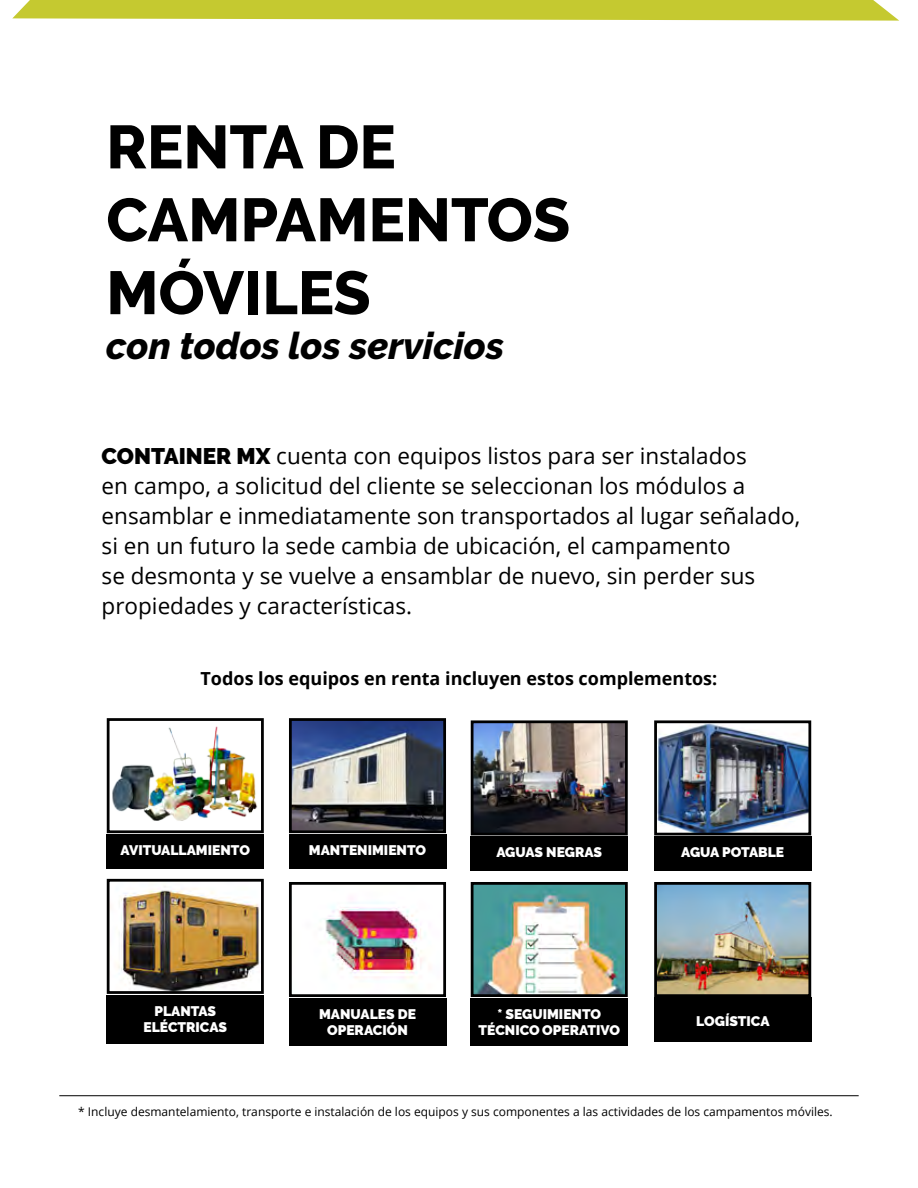
<style>
.page{position:relative;width:918px;height:1188px;background:#fff}
.page>*{position:absolute;margin:0;border:0;box-sizing:border-box;transform-origin:0 0}
.t1{font:800 60.75px/72.9px "Raleway";color:#000}
.t2{font:italic 800 37.5px "Raleway";color:#000}
.t3{font:22.5px/30px "Open Sans";color:#000}
.t4{font:700 18px "Open Sans";color:#000}
.t5{font:900 13.8px/16.6px "Raleway";color:#fff;text-align:center}
.t6{font:12px "Open Sans";color:#000}
.s1{font-family:"Raleway";font-weight:900}
</style>
<div class="page">
<div style="left:471px;top:836px;width:157px;height:35px;background:#000"></div>
<div style="left:289px;top:998px;width:157px;height:48px;background:#000"></div>
<div style="left:107px;top:834px;width:157px;height:35px;background:#000"></div>
<div style="left:654px;top:836px;width:157px;height:35px;background:#000"></div>
<div style="left:471px;top:998px;width:157px;height:48px;background:#000"></div>
<div style="left:289px;top:834px;width:157px;height:35px;background:#000"></div>
<div style="left:107px;top:995px;width:157px;height:49px;background:#000"></div>
<div style="left:654px;top:998px;width:157px;height:44px;background:#000"></div>
<img style="left:475px;top:724px;width:149px;height:107px">
<div style="left:471px;top:720px;width:157px;height:115px;border:3px solid #000"></div>
<img style="left:325px;top:898px;width:99px;height:91px">
<div style="left:289px;top:882px;width:157px;height:115px;border:3px solid #000"></div>
<img style="left:112px;top:726px;width:146px;height:95px">
<div style="left:107px;top:718px;width:157px;height:115px;border:3px solid #000"></div>
<img style="left:658px;top:724px;width:149px;height:107px">
<div style="left:654px;top:720px;width:157px;height:115px;border:3px solid #000"></div>
<img style="left:475px;top:886px;width:149px;height:107px">
<div style="left:471px;top:882px;width:157px;height:115px;border:3px solid #000"></div>
<img style="left:293px;top:722px;width:149px;height:107px">
<div style="left:289px;top:718px;width:157px;height:115px;border:3px solid #000"></div>
<img style="left:117px;top:886px;width:143px;height:104px">
<div style="left:107px;top:879px;width:157px;height:115px;border:3px solid #000"></div>
<img style="left:658px;top:886px;width:149px;height:107px">
<div style="left:654px;top:882px;width:157px;height:115px;border:3px solid #000"></div>
<hr style="left:59px;top:1095px;width:800px;height:1px;background:#000">
<svg style="left:12px;top:0;width:887px;height:21px;background:#cace43"></svg>
<h1 class="t1" style="left:106px;top:111px;width:465px">RENTA DE<br>CAMPAMENTOS<br>MÓVILES</h1>
<h2 class="t2" style="left:106px;top:324px;width:399px">con todos los servicios</h2>
<p class="t3" style="left:102px;top:440px;width:700px"><span class="s1">CONTAINER MX</span> cuenta con equipos listos para ser instalados<br>en campo, a solicitud del cliente se seleccionan los módulos a ensamblar e inmediatamente son transportados al lugar señalado, si en un futuro la sede cambia de ubicación, el campamento<br>se desmonta y se vuelve a ensamblar de nuevo, sin perder sus propiedades y características.</p>
<p class="t4" style="left:201px;top:666px;width:518px">Todos los equipos en renta incluyen estos complementos:</p>
<p class="t5" style="left:121px;top:842px;width:131px">AVITUALLAMIENTO</p>
<p class="t5" style="left:681px;top:844px;width:104px">AGUA POTABLE</p>
<p class="t5" style="left:309px;top:842px;width:119px">MANTENIMIENTO</p>
<p class="t5" style="left:496px;top:844px;width:107px">AGUAS NEGRAS</p>
<p class="t5" style="left:144px;top:1002px;width:85px">PLANTAS<br>ELÉCTRICAS</p>
<p class="t5" style="left:696px;top:1013px;width:75px">LOGÍSTICA</p>
<p class="t5" style="left:479px;top:1006px;width:143px">* SEGUIMIENTO<br>TÉCNICO OPERATIVO</p>
<p class="t5" style="left:319px;top:1006px;width:98px">MANUALES DE<br>OPERACIÓN</p>
<p class="t6" style="left:78px;top:1103px;width:756px">* Incluye desmantelamiento, transporte e instalación de los equipos y sus componentes a las actividades de los campamentos móviles.</p>
</div>
